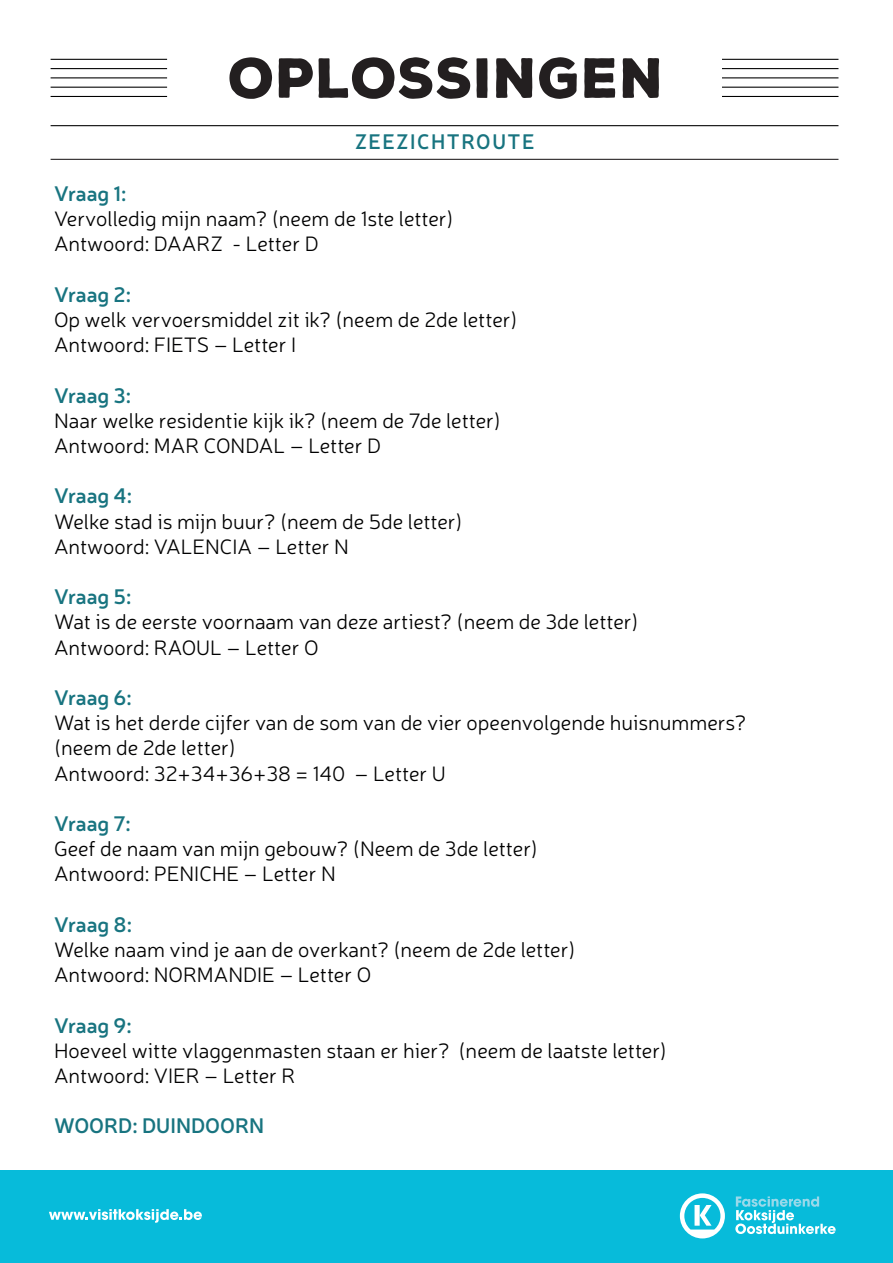
<style>
.page{position:relative;width:893px;height:1263px;background:#fff}
.page>*{position:absolute;margin:0;border:0;box-sizing:border-box;transform-origin:0 0}
.t1{font:900 54.6px "Nexa Rust Sans";letter-spacing:.02em;color:#231f20}
.t2{font:300 21px/25.2px "Neris";color:#000001}
.t3{font:600 21px "Neris";color:#187480}
.t4{font:600 21px "Neris";letter-spacing:.07em;color:#187480}
</style>
<div class="page">
<hr style="left:51px;top:125px;width:787px;height:1px;background:#000001">
<hr style="left:51px;top:159px;width:787px;height:1px;background:#231f20">
<hr style="left:51px;top:59px;width:116px;height:1px;background:#000">
<hr style="left:51px;top:68px;width:116px;height:1px;background:#000">
<hr style="left:51px;top:96px;width:116px;height:1px;background:#000">
<hr style="left:51px;top:77px;width:116px;height:1px;background:#000">
<hr style="left:51px;top:87px;width:116px;height:1px;background:#000">
<hr style="left:722px;top:59px;width:116px;height:1px;background:#000">
<hr style="left:722px;top:68px;width:116px;height:1px;background:#000">
<hr style="left:722px;top:96px;width:116px;height:1px;background:#000">
<hr style="left:722px;top:77px;width:116px;height:1px;background:#000">
<hr style="left:722px;top:87px;width:116px;height:1px;background:#000">
<div style="left:0;top:1171px;width:893px;height:92px;background:#07bbda"></div>
<svg style="left:735px;top:1196px;width:101px;height:38px"></svg>
<svg style="left:680px;top:1193px;width:45px;height:45px"></svg>
<svg style="left:49px;top:1209px;width:153px;height:14px"></svg>
<h1 class="t1" style="left:229px;top:41px;width:437px">OPLOSSINGEN</h1>
<p class="t4" style="left:355px;top:127px;width:181px">ZEEZICHTROUTE</p>
<p class="t3" style="left:54px;top:179px;width:74px">Vraag 1:</p>
<p class="t2" style="left:54px;top:206px;width:401px">Vervolledig mijn naam? (neem de 1ste letter)</p>
<p class="t2" style="left:54px;top:231px;width:266px">Antwoord: DAARZ - Letter D</p>
<p class="t3" style="left:54px;top:280px;width:79px">Vraag 2:</p>
<p class="t2" style="left:54px;top:306px;width:465px">Op welk vervoersmiddel zit ik? (neem de 2de letter)</p>
<p class="t2" style="left:54px;top:332px;width:244px">Antwoord: FIETS – Letter I</p>
<p class="t3" style="left:54px;top:381px;width:79px">Vraag 3:</p>
<p class="t2" style="left:54px;top:407px;width:448px">Naar welke residentie kijk ik? (neem de 7de letter)</p>
<p class="t2" style="left:54px;top:432px;width:329px">Antwoord: MAR CONDAL – Letter D</p>
<p class="t3" style="left:54px;top:481px;width:79px">Vraag 4:</p>
<p class="t2" style="left:54px;top:508px;width:410px">Welke stad is mijn buur? (neem de 5de letter)</p>
<p class="t2" style="left:54px;top:533px;width:296px">Antwoord: VALENCIA – Letter N</p>
<p class="t3" style="left:54px;top:582px;width:79px">Vraag 5:</p>
<p class="t2" style="left:54px;top:609px;width:586px">Wat is de eerste voornaam van deze artiest? (neem de 3de letter)</p>
<p class="t2" style="left:54px;top:634px;width:266px">Antwoord: RAOUL – Letter O</p>
<p class="t3" style="left:54px;top:683px;width:79px">Vraag 6:</p>
<p class="t2" style="left:54px;top:710px;width:694px">Wat is het derde cijfer van de som van de vier opeenvolgende huisnummers? (neem de 2de letter)</p>
<p class="t2" style="left:54px;top:760px;width:393px">Antwoord: 32+34+36+38 = 140 – Letter U</p>
<p class="t3" style="left:54px;top:809px;width:78px">Vraag 7:</p>
<p class="t2" style="left:54px;top:836px;width:485px">Geef de naam van mijn gebouw? (Neem de 3de letter)</p>
<p class="t2" style="left:54px;top:861px;width:283px">Antwoord: PENICHE – Letter N</p>
<p class="t3" style="left:54px;top:910px;width:79px">Vraag 8:</p>
<p class="t2" style="left:54px;top:936px;width:523px">Welke naam vind je aan de overkant? (neem de 2de letter)</p>
<p class="t2" style="left:54px;top:962px;width:319px">Antwoord: NORMANDIE – Letter O</p>
<p class="t3" style="left:54px;top:1011px;width:79px">Vraag 9:</p>
<p class="t2" style="left:54px;top:1037px;width:614px">Hoeveel witte vlaggenmasten staan er hier? (neem de laatste letter)</p>
<p class="t2" style="left:54px;top:1062px;width:243px">Antwoord: VIER – Letter R</p>
<p class="t3" style="left:54px;top:1111px;width:212px">WOORD: DUINDOORN</p>
</div>
